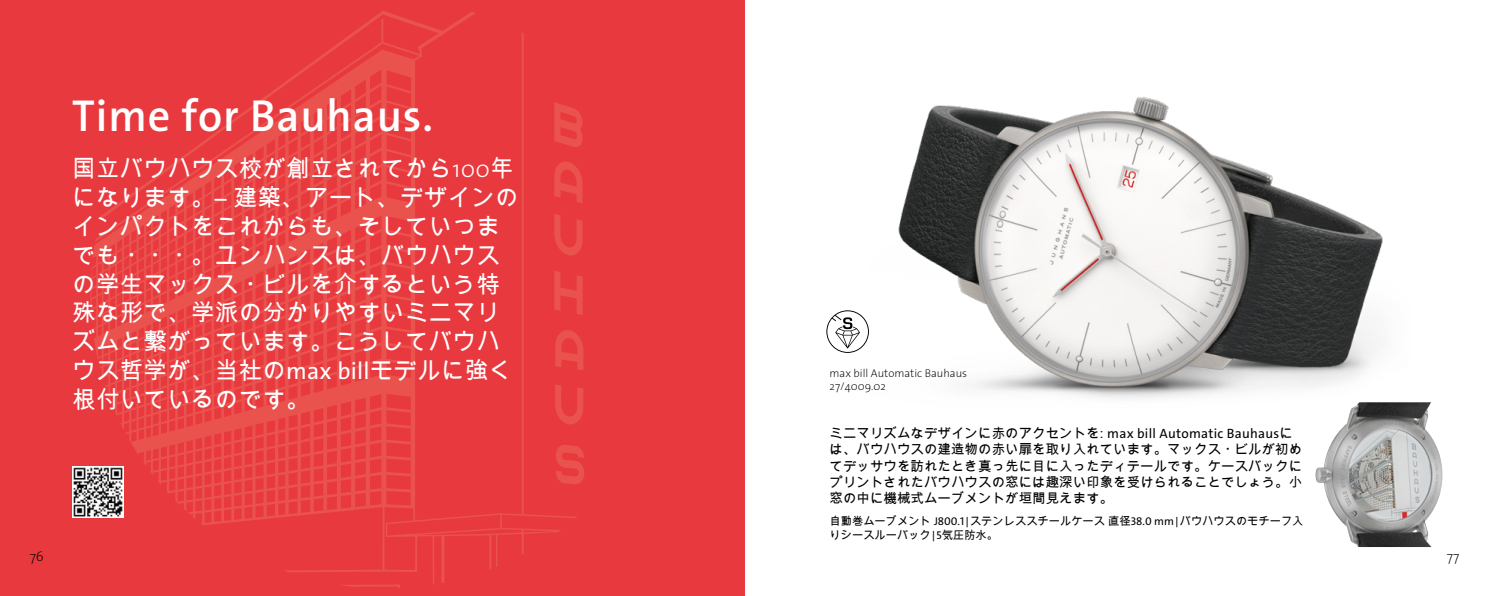
<style>
.page{position:relative;width:1489px;height:596px;background:#fff}
.page>*{position:absolute;margin:0;border:0;box-sizing:border-box;transform-origin:0 0}
.t1{font:600 45px "The Sans";letter-spacing:.02em;color:#fff}
.t2{font:24px/28.8px "Arial Unicode MS";letter-spacing:.01em;color:#fff}
.t3{font:13.5px/16.2px "Arial Unicode MS";color:#000;text-align:justify}
.t4{font:13.5px "The Sans C4 s";letter-spacing:.02em;color:#000}
.t5{font:200 13.5px "The Sans";color:#000}
.t6{font:11.25px/13.5px "Arial Unicode MS";color:#000}
.t7{font:200 11.25px/13.5px "The Sans";color:#000}
.s1{font-family:"The Sans";font-weight:300}
.s2{font-family:"The Sans C4 s"}
.s3{font-family:"Arial Unicode MS"}
</style>
<div class="page">
<div style="left:0;top:0;width:744px;height:595px;background:#e8393f"></div>
<svg style="left:577px;top:219px;width:5px;height:34px"></svg>
<svg style="left:577px;top:168px;width:5px;height:35px"></svg>
<svg style="left:577px;top:275px;width:5px;height:40px"></svg>
<svg style="left:577px;top:111px;width:5px;height:36px"></svg>
<svg style="left:577px;top:335px;width:6px;height:35px"></svg>
<svg style="left:577px;top:388px;width:6px;height:34px"></svg>
<svg style="left:577px;top:446px;width:7px;height:38px"></svg>
<svg style="left:90px;top:11px;width:487px;height:573px"></svg>
<svg style="left:343px;top:585px;width:57px;height:2px"></svg>
<img style="left:868px;top:97px;width:515px;height:302px">
<img style="left:1315px;top:402px;width:128px;height:144px">
<svg style="left:826px;top:310px;width:42px;height:42px"></svg>
<img style="left:72px;top:466px;width:51px;height:51px">
<h1 class="t1" style="left:72px;top:78px;width:362px">Time for Bauhaus.</h1>
<p class="t2" style="left:72px;top:154px;width:448px">国立バウハウス校が創立されてから<span class="s1">100</span>年になります。– 建築、アート、デザインのインパクトをこれからも、そしていつまでも・・・。ユンハンスは、バウハウスの学生マックス・ビルを介するという特殊な形で、学派の分かりやすいミニマリズムと繋がっています。こうしてバウハウス哲学が、当社の<span class="s2">max bill</span>モデルに強く根付いているのです。</p>
<p class="t7" style="left:829px;top:365px;width:139px">max bill Automatic Bauhaus<br>27/4009.02</p>
<p class="t4" style="left:829px;top:424px;width:465px"><span class="s3">ミニマリズムなデザインに赤のアクセントを:</span> max bill Automatic Bauhaus<span class="s3">に</span></p>
<p class="t3" style="left:829px;top:441px;width:474px">は、バウハウスの建造物の赤い扉を取り入れています。マックス・ビルが初めてデッサウを訪れたとき真っ先に目に入ったディテールです。ケースバックにプリントされたバウハウスの窓には趣深い印象を受けられることでしょう。小窓の中に機械式ムーブメントが垣間見えます。</p>
<p class="t6" style="left:829px;top:513px;width:475px">自動巻ムーブメント <span class="s2">J800.1</span>|ステンレススチールケース 直径<span class="s2">38.0 mm</span>|バウハウスのモチーフ入りシースルーバック|<span class="s2">5</span>気圧防水。</p>
<p class="t5" style="left:30px;top:545px;width:16px">76</p>
<p class="t5" style="left:1446px;top:545px;width:14px">77</p>
</div>
